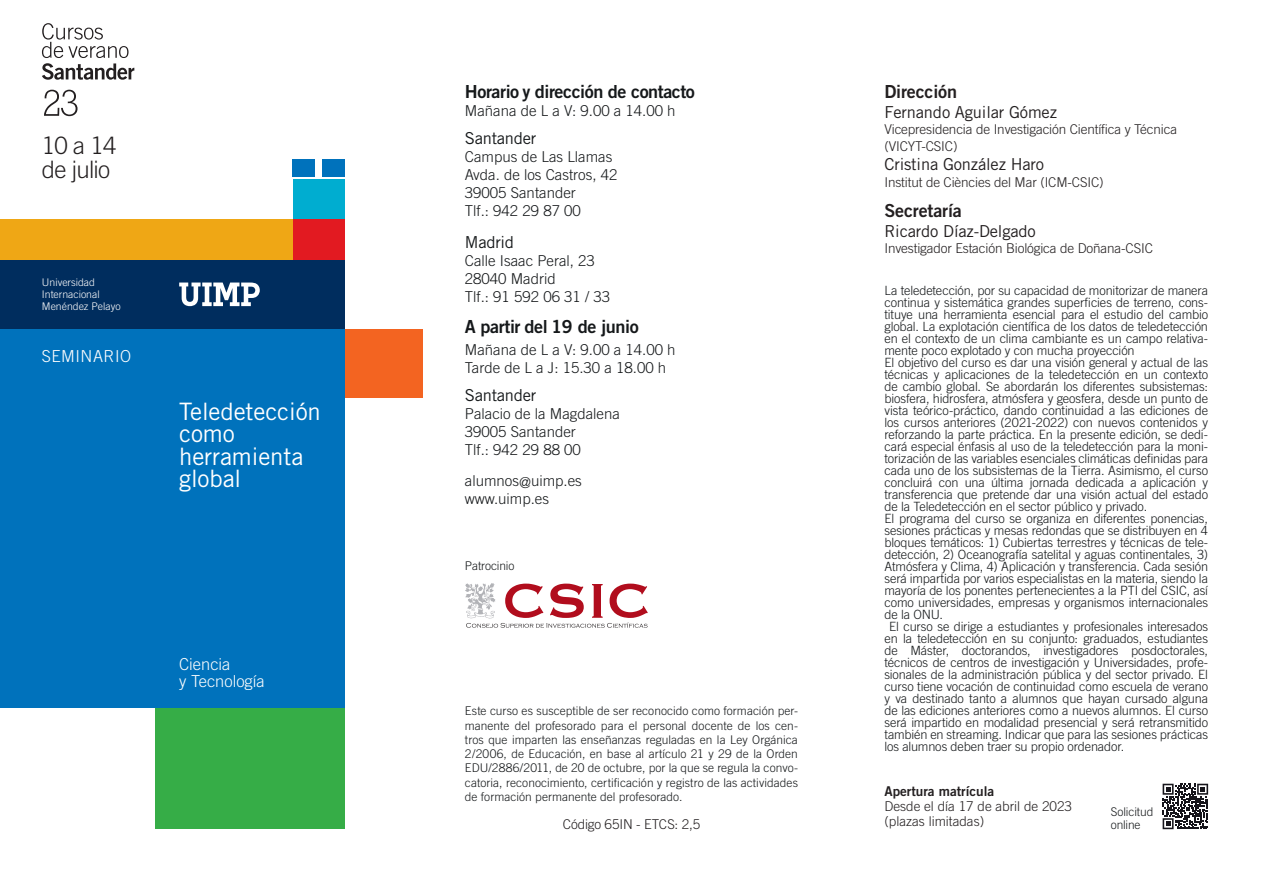
<style>
.page{position:relative;width:1263px;height:893px;background:#fff}
.page>*{position:absolute;margin:0;border:0;box-sizing:border-box;transform-origin:0 0}
.tipo{font:24px/22.5px "Trade Gothic LT Std";letter-spacing:-.005em;color:#fff}
.fecha{font:300 24px/24px "Trade Gothic LT Std";letter-spacing:-.03em;color:#231f20}
.t1{font:18px "Trade Gothic LT Std Bd 2";letter-spacing:-.025em;color:#15181a}
.Directores{font:18px "Trade Gothic LT Std Bd 2";letter-spacing:-.01em;color:#231f20}
.Directores_-_Nombre{font:16.5px "Trade Gothic LT Std";letter-spacing:-.01em;color:#231f20}
.Contacto{font:16.5px "Trade Gothic LT Std";letter-spacing:-.015em;color:#15181a}
.categoria{font:300 16.5px/16.5px "Trade Gothic LT Std";color:#fff}
.categoria-2{font:300 16.5px "Trade Gothic LT Std";letter-spacing:.03em;color:#fff}
.Contacto-2{font:300 15px/18px "Trade Gothic LT Std";color:#15181a}
.Directores_-_Nombre-2{font:300 13.5px/16.5px "Trade Gothic LT Std";letter-spacing:-.01em;color:#231f20}
.t2{font:13.5px "Trade Gothic LT Std Bd 2";color:#231f20}
.Texto{font:300 12.75px/12px "Trade Gothic LT Std";letter-spacing:-.01em;color:#15181a;text-align:justify}
.Texto_Legal{font:300 12px/14.2px "Trade Gothic LT Std";color:#15181a}
.t3{font:300 10.5px/12px "Trade Gothic LT Std";color:#fff}
</style>
<div class="page">
<svg style="left:1162px;top:784px;width:46px;height:45px"></svg>
<svg style="left:465px;top:583px;width:183px;height:45px"></svg>
<div style="left:155px;top:677px;width:190px;height:152px;background:#36ad47"></div>
<div style="left:0;top:260px;width:345px;height:69px;background:#002d5e"></div>
<div style="left:0;top:329px;width:345px;height:379px;background:#0072bc"></div>
<div style="left:345px;top:329px;width:77px;height:69px;background:#f36421"></div>
<div style="left:293px;top:219px;width:52px;height:41px;background:#e21a21"></div>
<div style="left:0;top:219px;width:293px;height:41px;background:#efa715"></div>
<div style="left:293px;top:180px;width:52px;height:39px;background:#00add0"></div>
<div style="left:293px;top:159px;width:22px;height:18px;background:#0072bc"></div>
<div style="left:323px;top:159px;width:22px;height:18px;background:#0072bc"></div>
<svg style="left:179px;top:283px;width:81px;height:23px"></svg>
<svg style="left:44px;top:90px;width:34px;height:26px"></svg>
<svg style="left:42px;top:23px;width:92px;height:57px"></svg>
<p class="fecha" style="left:42px;top:133px;width:76px">10 a 14 de julio</p>
<p class="t3" style="left:42px;top:276px;width:59px">Universidad<br>Internacional</p>
<p class="t3" style="left:42px;top:300px;width:80px">Menéndez Pelayo</p>
<p class="categoria-2" style="left:42px;top:347px;width:91px">SEMINARIO</p>
<p class="tipo" style="left:179px;top:400px;width:143px">Teledetección como herramienta global</p>
<p class="categoria" style="left:179px;top:656px;width:87px">Ciencia<br>y Tecnología</p>
<p class="t1" style="left:465px;top:80px;width:232px">Horario y dirección de contacto</p>
<p class="Contacto-2" style="left:465px;top:102px;width:212px">Mañana de L a V: 9.00 a 14.00 h</p>
<p class="Contacto" style="left:465px;top:128px;width:73px">Santander</p>
<p class="Contacto-2" style="left:465px;top:148px;width:154px">Campus de Las Llamas<br>Avda. de los Castros, 42<br>39005 Santander<br>Tlf.: 942 29 87 00</p>
<p class="Contacto" style="left:465px;top:232px;width:51px">Madrid</p>
<p class="Contacto-2" style="left:465px;top:252px;width:147px">Calle Isaac Peral, 23<br>28040 Madrid<br>Tlf.: 91 592 06 31 / 33</p>
<p class="t1" style="left:465px;top:315px;width:175px">A partir del 19 de junio</p>
<p class="Contacto-2" style="left:465px;top:341px;width:212px">Mañana de L a V: 9.00 a 14.00 h<br>Tarde de L a J: 15.30 a 18.00 h</p>
<p class="Contacto" style="left:465px;top:385px;width:73px">Santander</p>
<p class="Contacto-2" style="left:465px;top:405px;width:157px">Palacio de la Magdalena<br>39005 Santander<br>Tlf.: 942 29 88 00</p>
<p class="Contacto-2" style="left:465px;top:472px;width:118px">alumnos@uimp.es</p>
<p class="Contacto-2" style="left:465px;top:490px;width:86px">www.uimp.es</p>
<p class="Texto_Legal" style="left:465px;top:558px;width:51px">Patrocinio</p>
<p class="Texto_Legal" style="left:465px;top:704px;width:335px;text-align:justify">Este curso es susceptible de ser reconocido como formación per&shy;manente del profesorado para el personal docente de los cen&shy;tros que imparten las enseñanzas reguladas en la Ley Orgánica 2/2006, de Educación, en base al artículo 21 y 29 de la Orden EDU/2886/2011, de 20 de octubre, por la que se regula la convo&shy;catoria, reconocimiento, certificación y registro de las actividades de formación permanente del profesorado.</p>
<p class="Directores_-_Nombre-2" style="left:563px;top:816px;width:139px">Código 65IN - ETCS: 2,5</p>
<p class="Directores" style="left:884px;top:80px;width:74px">Dirección</p>
<p class="Directores_-_Nombre" style="left:884px;top:102px;width:174px">Fernando Aguilar Gómez</p>
<p class="Directores_-_Nombre-2" style="left:884px;top:121px;width:294px">Vicepresidencia de Investigación Científica y Técnica (VICYT-CSIC)</p>
<p class="Directores_-_Nombre" style="left:884px;top:154px;width:161px">Cristina González Haro</p>
<p class="Directores_-_Nombre-2" style="left:884px;top:173px;width:221px">Institut de Ciències del Mar (ICM-CSIC)</p>
<p class="Directores" style="left:884px;top:200px;width:79px">Secretaría</p>
<p class="Directores_-_Nombre" style="left:884px;top:221px;width:153px">Ricardo Díaz-Delgado</p>
<p class="Directores_-_Nombre-2" style="left:884px;top:240px;width:270px">Investigador Estación Biológica de Doñana-CSIC</p>
<p class="Texto" style="left:884px;top:285px;width:325px">La teledetección, por su capacidad de monitorizar de manera continua y sistemática grandes superficies de terreno, cons&shy;tituye una herramienta esencial para el estudio del cambio global. La explotación científica de los datos de teledetección en el contexto de un clima cambiante es un campo relativa&shy;mente poco explotado y con mucha proyección</p>
<p class="Texto" style="left:884px;top:357px;width:325px">El objetivo del curso es dar una visión general y actual de las técnicas y aplicaciones de la teledetección en un contexto de cambio global. Se abordarán los diferentes subsistemas: biosfera, hidrosfera, atmósfera y geosfera, desde un punto de vista teórico-práctico, dando continuidad a las ediciones de los cursos anteriores (2021-2022) con nuevos contenidos y reforzando la parte práctica. En la presente edición, se dedi&shy;cará especial énfasis al uso de la teledetección para la moni&shy;torización de las variables esenciales climáticas definidas para cada uno de los subsistemas de la Tierra. Asimismo, el curso concluirá con una última jornada dedicada a aplicación y transferencia que pretende dar una visión actual del estado de la Teledetección en el sector público y privado.</p>
<p class="Texto" style="left:884px;top:513px;width:325px">El programa del curso se organiza en diferentes ponencias, sesiones prácticas y mesas redondas que se distribuyen en 4 bloques temáticos: 1) Cubiertas terrestres y técnicas de tele&shy;detección, 2) Oceanografía satelital y aguas continentales, 3)<br>Atmósfera y Clima, 4) Aplicación y transferencia. Cada sesión será impartida por varios especialistas en la materia, siendo la mayoría de los ponentes pertenecientes a la PTI del CSIC, así como universidades, empresas y organismos internacionales de la ONU.</p>
<p class="Texto" style="left:884px;top:621px;width:325px;text-indent:5px">El curso se dirige a estudiantes y profesionales interesados en la teledetección en su conjunto: graduados, estudiantes de Máster, doctorandos, investigadores posdoctorales, técnicos de centros de investigación y Universidades, profe&shy;sionales de la administración pública y del sector privado. El curso tiene vocación de continuidad como escuela de verano y va destinado tanto a alumnos que hayan cursado alguna de las ediciones anteriores como a nuevos alumnos. El curso será impartido en modalidad presencial y será retransmitido también en streaming. Indicar que para las sesiones prácticas los alumnos deben traer su propio ordenador.</p>
<p class="t2" style="left:884px;top:783px;width:111px">Apertura matrícula</p>
<p class="Directores_-_Nombre-2" style="left:884px;top:799px;width:189px;line-height:15px">Desde el día 17 de abril de 2023 (plazas limitadas)</p>
<p class="Texto_Legal" style="left:1111px;top:804px;width:44px;line-height:13.5px">Solicitud online</p>
</div>
